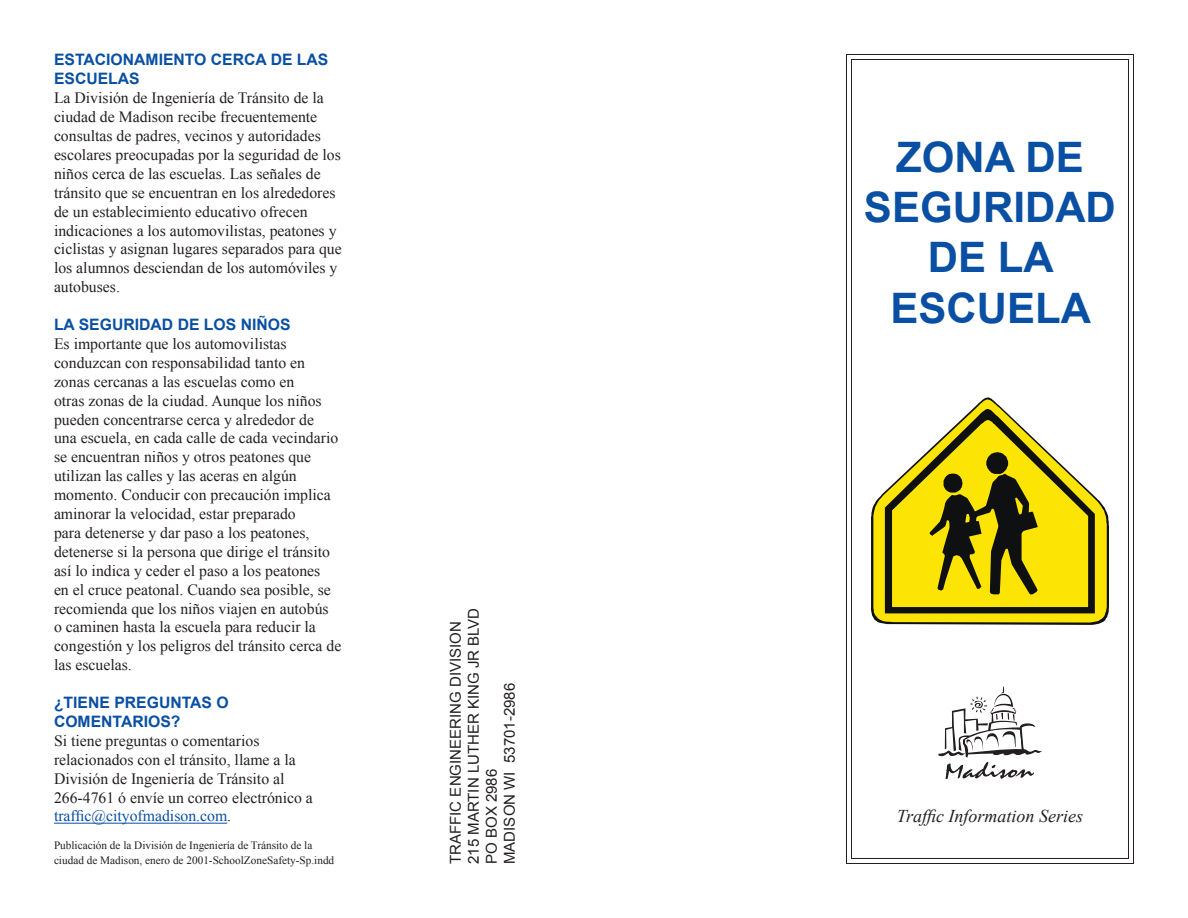
<style>
.page{position:relative;width:1188px;height:918px;background:#fff}
.page>*{position:absolute;margin:0;border:0;box-sizing:border-box;transform-origin:0 0}
.t1{font:700 42px/50.4px "Arial";color:#094fa3;text-align:center}
.t2{font:italic 18px "Times New Roman";color:#231f20}
.t3{font:15.75px/18.9px "Times New Roman";color:#231f20}
.t4{font:700 15.75px/18.9px "Arial";color:#094fa3}
.t5{font:15px/18px "Arial";color:#231f20}
.t6{font:11.25px/14.4px "Times New Roman";color:#231f20}
.s1{color:#094fa3}
</style>
<div class="page">
<hr style="left:54px;top:823px;width:173px;height:1px;background:#094fa3">
<svg style="left:846px;top:54px;width:288px;height:810px"></svg>
<svg style="left:938px;top:686px;width:104px;height:93px"></svg>
<p class="t4" style="left:54px;top:51px;width:276px">ESTACIONAMIENTO CERCA DE LAS<br>ESCUELAS</p>
<p class="t3" style="left:54px;top:88px;width:289px">La División de Ingeniería de Tránsito de la ciudad de Madison recibe frecuentemente consultas de padres, vecinos y autoridades escolares preocupadas por la seguridad de los niños cerca de las escuelas. Las señales de tránsito que se encuentran en los alrededores de un establecimiento educativo ofrecen indicaciones a los automovilistas, peatones y ciclistas y asignan lugares separados para que los alumnos desciendan de los automóviles y autobuses.</p>
<p class="t4" style="left:54px;top:316px;width:238px">LA SEGURIDAD DE LOS NIÑOS</p>
<p class="t3" style="left:54px;top:334px;width:289px">Es importante que los automovilistas conduzcan con responsabilidad tanto en zonas cercanas a las escuelas como en<br>otras zonas de la ciudad. Aunque los niños pueden concentrarse cerca y alrededor de<br>una escuela, en cada calle de cada vecindario se encuentran niños y otros peatones que utilizan las calles y las aceras en algún momento. Conducir con precaución implica aminorar la velocidad, estar preparado<br>para detenerse y dar paso a los peatones, detenerse si la persona que dirige el tránsito así lo indica y ceder el paso a los peatones<br>en el cruce peatonal. Cuando sea posible, se recomienda que los niños viajen en autobús<br>o caminen hasta la escuela para reducir la congestión y los peligros del tránsito cerca de las escuelas.</p>
<p class="t4" style="left:54px;top:694px;width:176px">¿TIENE PREGUNTAS O<br>COMENTARIOS?</p>
<p class="t3" style="left:54px;top:731px;width:260px">Si tiene preguntas o comentarios relacionados con el tránsito, llame a la División de Ingeniería de Tránsito al 266-4761 ó envíe un correo electrónico a <span class="s1">traffic@cityofmadison.com</span>.</p>
<p class="t6" style="left:54px;top:838px;width:282px">Publicación de la División de Ingeniería de Tránsito de la ciudad de Madison, enero de 2001-SchoolZoneSafety-Sp.indd</p>
<p class="t5" style="left:447px;top:864px;width:258px;rotate:-90deg">TRAFFIC ENGINEERING DIVISION<br>215 MARTIN LUTHER KING JR BLVD<br>PO BOX 2986<br>MADISON WI 53701-2986</p>
<h1 class="t1" style="left:864px;top:133px;width:253px">ZONA DE<br>SEGURIDAD<br>DE LA<br>ESCUELA</h1>
<p class="t2" style="left:897px;top:804px;width:188px">Traffic Information Series</p>
</div>
